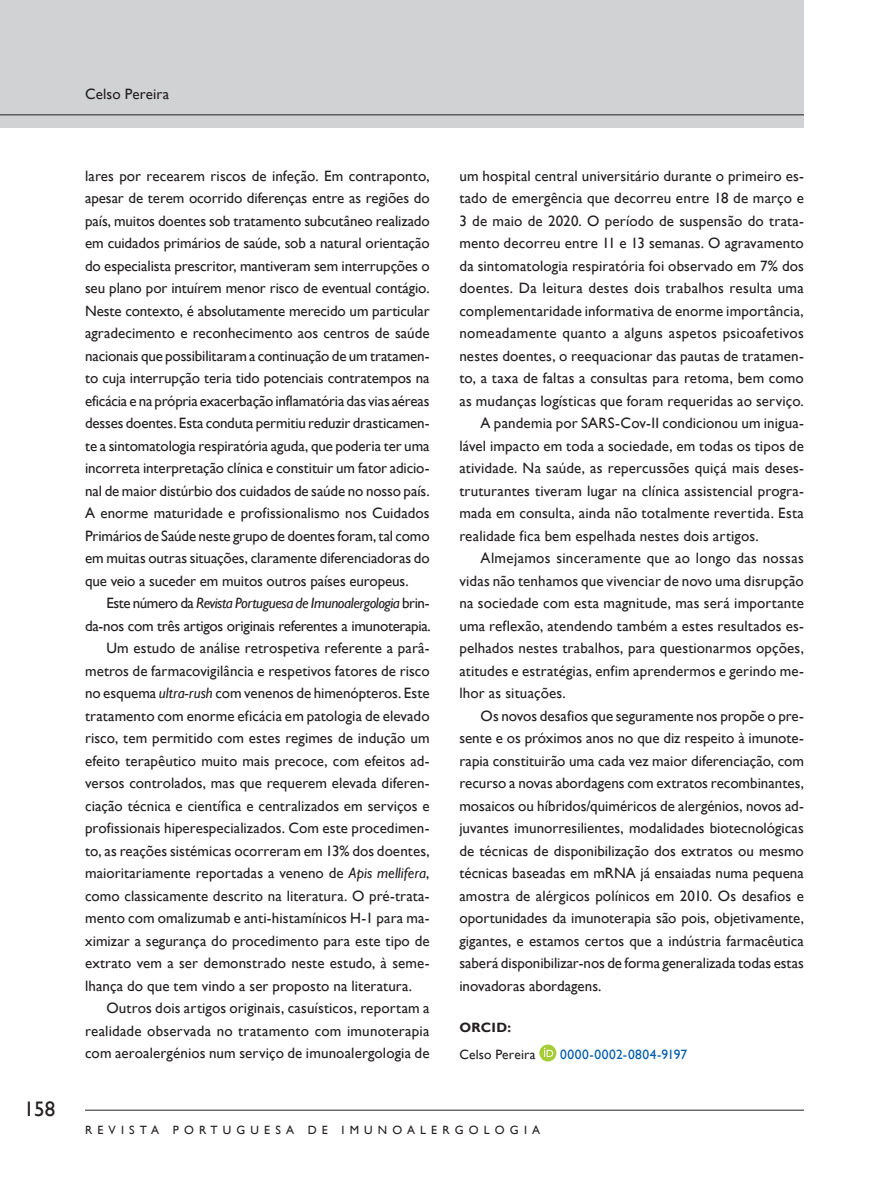
<style>
.page{position:relative;width:872px;height:1191px;background:#fff}
.page>*{position:absolute;margin:0;border:0;box-sizing:border-box;transform-origin:0 0}
.t1{font:21px "Gill Sans";color:#231f20}
.t2{font:15px/22.5px "Gill Sans";letter-spacing:.005em;color:#231f20;text-align:justify}
.t3{font:15px "Gill Sans";letter-spacing:-.02em;color:#231f20}
.t4{font:italic 15px "Gill Sans";letter-spacing:-.025em;color:#231f20}
.t5{font:13.5px "Gill Sans";letter-spacing:.035em;color:#015aaa}
.t6{font:13.5px "Gill Sans";letter-spacing:.01em;color:#231f20}
.t7{font:700 13.5px "Gill Sans";letter-spacing:.025em;color:#231f20}
.t8{font:12px "Gill Sans";letter-spacing:.43em;color:#231f20}
.s1{font-style:normal}
.s2{font-style:italic}
</style>
<div class="page">
<div style="left:0;top:0;width:804px;height:128px;background:#d1d2d4"></div>
<hr style="left:0;top:114px;width:804px;height:1px;background:#231f20">
<hr style="left:85px;top:1109px;width:719px;height:1px;background:#231f20">
<div style="left:539px;top:1044px;width:17px;height:17px;background:#a6cc38;border-radius:50%"></div>
<svg style="left:544px;top:1047px;width:9px;height:10px"></svg>
<h1 class="t1" style="left:24px;top:1096px;width:33px">158</h1>
<p class="t2" style="left:85px;top:83px;width:86px">Celso Pereira</p>
<p class="t2" style="left:85px;top:164px;width:346px">lares por recearem riscos de infeção. Em contraponto, apesar de terem ocorrido diferenças entre as regiões do país, muitos doentes sob tratamento subcutâneo realizado em cuidados primários de saúde, sob a natural orientação do especialista prescritor, mantiveram sem interrupções o seu plano por intuírem menor risco de eventual contágio.<br>Neste contexto, é absolutamente merecido um particular agradecimento e reconhecimento aos centros de saúde nacionais que possibilitaram a continuação de um tratamen&shy;to cuja interrupção teria tido potenciais contratempos na eficácia e na própria exacerbação inflamatória das vias aéreas desses doentes. Esta conduta permitiu reduzir drasticamen&shy;te a sintomatologia respiratória aguda, que poderia ter uma incorreta interpretação clínica e constituir um fator adicio&shy;nal de maior distúrbio dos cuidados de saúde no nosso país.<br>A enorme maturidade e profissionalismo nos Cuidados Primários de Saúde neste grupo de doentes foram, tal como em muitas outras situações, claramente diferenciadoras do que veio a suceder em muitos outros países europeus.</p>
<p class="t4" style="left:106px;top:594px;width:325px"><span class="s1">Este número da</span> Revista Portuguesa de Imunoalergologia <span class="s1">brin-</span></p>
<p class="t3" style="left:85px;top:617px;width:347px">da-nos com três artigos originais referentes a imunoterapia.</p>
<p class="t2" style="left:106px;top:637px;width:325px">Um estudo de análise retrospetiva referente a parâ-</p>
<p class="t2" style="left:85px;top:659px;width:346px">metros de farmacovigilância e respetivos fatores de risco</p>
<p class="t2" style="left:85px;top:682px;width:346px">no esquema <span class="s2">ultra-rush</span> com venenos de himenópteros. Este</p>
<p class="t2" style="left:85px;top:704px;width:346px">tratamento com enorme eficácia em patologia de elevado</p>
<p class="t2" style="left:85px;top:727px;width:346px">risco, tem permitido com estes regimes de indução um</p>
<p class="t2" style="left:85px;top:749px;width:346px">efeito terapêutico muito mais precoce, com efeitos ad-</p>
<p class="t2" style="left:85px;top:772px;width:346px">versos controlados, mas que requerem elevada diferen-</p>
<p class="t2" style="left:85px;top:794px;width:346px">ciação técnica e científica e centralizados em serviços e</p>
<p class="t2" style="left:85px;top:817px;width:346px">profissionais hiperespecializados. Com este procedimen-</p>
<p class="t2" style="left:85px;top:839px;width:346px">to, as reações sistémicas ocorreram em 13% dos doentes,</p>
<p class="t2" style="left:85px;top:862px;width:346px">maioritariamente reportadas a veneno de <span class="s2">Apis mellifera</span>,</p>
<p class="t2" style="left:85px;top:884px;width:346px">como classicamente descrito na literatura. O pré-trata-</p>
<p class="t2" style="left:85px;top:907px;width:346px">mento com omalizumab e anti-histamínicos H-1 para ma-</p>
<p class="t2" style="left:85px;top:929px;width:346px">ximizar a segurança do procedimento para este tipo de</p>
<p class="t2" style="left:85px;top:952px;width:346px">extrato vem a ser demonstrado neste estudo, à seme-</p>
<p class="t2" style="left:85px;top:974px;width:328px">lhança do que tem vindo a ser proposto na literatura.</p>
<p class="t2" style="left:106px;top:997px;width:325px">Outros dois artigos originais, casuísticos, reportam a</p>
<p class="t2" style="left:85px;top:1019px;width:346px">realidade observada no tratamento com imunoterapia</p>
<p class="t2" style="left:85px;top:1042px;width:346px">com aeroalergénios num serviço de imunoalergologia de</p>
<p class="t2" style="left:459px;top:164px;width:346px">um hospital central universitário durante o primeiro es-</p>
<p class="t2" style="left:459px;top:187px;width:346px">tado de emergência que decorreu entre 18 de março e</p>
<p class="t2" style="left:459px;top:209px;width:346px">3 de maio de 2020. O período de suspensão do trata-</p>
<p class="t2" style="left:459px;top:232px;width:346px">mento decorreu entre 11 e 13 semanas. O agravamento</p>
<p class="t2" style="left:459px;top:254px;width:346px">da sintomatologia respiratória foi observado em 7% dos</p>
<p class="t2" style="left:459px;top:277px;width:346px">doentes. Da leitura destes dois trabalhos resulta uma</p>
<p class="t2" style="left:459px;top:299px;width:346px">complementaridade informativa de enorme importância,</p>
<p class="t2" style="left:459px;top:322px;width:346px">nomeadamente quanto a alguns aspetos psicoafetivos</p>
<p class="t2" style="left:459px;top:344px;width:346px">nestes doentes, o reequacionar das pautas de tratamen-</p>
<p class="t2" style="left:459px;top:367px;width:346px">to, a taxa de faltas a consultas para retoma, bem como</p>
<p class="t2" style="left:459px;top:389px;width:346px">as mudanças logísticas que foram requeridas ao serviço.</p>
<p class="t2" style="left:480px;top:412px;width:325px">A pandemia por SARS-Cov-II condicionou um inigua-</p>
<p class="t2" style="left:459px;top:434px;width:346px">lável impacto em toda a sociedade, em todas os tipos de</p>
<p class="t2" style="left:459px;top:457px;width:346px">atividade. Na saúde, as repercussões quiçá mais deses-</p>
<p class="t2" style="left:459px;top:479px;width:346px">truturantes tiveram lugar na clínica assistencial progra-</p>
<p class="t2" style="left:459px;top:502px;width:346px">mada em consulta, ainda não totalmente revertida. Esta</p>
<p class="t2" style="left:459px;top:524px;width:301px">realidade fica bem espelhada nestes dois artigos.</p>
<p class="t2" style="left:480px;top:547px;width:325px">Almejamos sinceramente que ao longo das nossas</p>
<p class="t2" style="left:459px;top:569px;width:346px">vidas não tenhamos que vivenciar de novo uma disrupção</p>
<p class="t2" style="left:459px;top:592px;width:346px">na sociedade com esta magnitude, mas será importante</p>
<p class="t2" style="left:459px;top:614px;width:346px">uma reflexão, atendendo também a estes resultados es-</p>
<p class="t2" style="left:459px;top:637px;width:346px">pelhados nestes trabalhos, para questionarmos opções,</p>
<p class="t2" style="left:459px;top:659px;width:346px">atitudes e estratégias, enfim aprendermos e gerindo me-</p>
<p class="t2" style="left:459px;top:682px;width:108px">lhor as situações.</p>
<p class="t2" style="left:480px;top:704px;width:325px">Os novos desafios que seguramente nos propõe o pre-</p>
<p class="t2" style="left:459px;top:727px;width:346px">sente e os próximos anos no que diz respeito à imunote-</p>
<p class="t2" style="left:459px;top:749px;width:346px">rapia constituirão uma cada vez maior diferenciação, com</p>
<p class="t2" style="left:459px;top:772px;width:346px">recurso a novas abordagens com extratos recombinantes,</p>
<p class="t2" style="left:459px;top:794px;width:346px">mosaicos ou híbridos/quiméricos de alergénios, novos ad-</p>
<p class="t2" style="left:459px;top:817px;width:346px">juvantes imunorresilientes, modalidades biotecnológicas</p>
<p class="t2" style="left:459px;top:839px;width:346px">de técnicas de disponibilização dos extratos ou mesmo</p>
<p class="t2" style="left:459px;top:862px;width:346px">técnicas baseadas em mRNA já ensaiadas numa pequena</p>
<p class="t2" style="left:459px;top:884px;width:346px">amostra de alérgicos polínicos em 2010. Os desafios e</p>
<p class="t2" style="left:459px;top:907px;width:346px">oportunidades da imunoterapia são pois, objetivamente,</p>
<p class="t2" style="left:459px;top:929px;width:346px">gigantes, e estamos certos que a indústria farmacêutica</p>
<p class="t2" style="left:459px;top:952px;width:346px">saberá disponibilizar-nos de forma generalizada todas estas</p>
<p class="t2" style="left:459px;top:974px;width:144px">inovadoras abordagens.</p>
<p class="t7" style="left:459px;top:1019px;width:53px">ORCID:</p>
<p class="t6" style="left:459px;top:1046px;width:78px">Celso Pereira</p>
<p class="t5" style="left:560px;top:1046px;width:129px">0000-0002-0804-9197</p>
<p class="t8" style="left:85px;top:1123px;width:456px">REVISTA PORTUGUESA DE IMUNOALERGOLOGIA</p>
</div>
